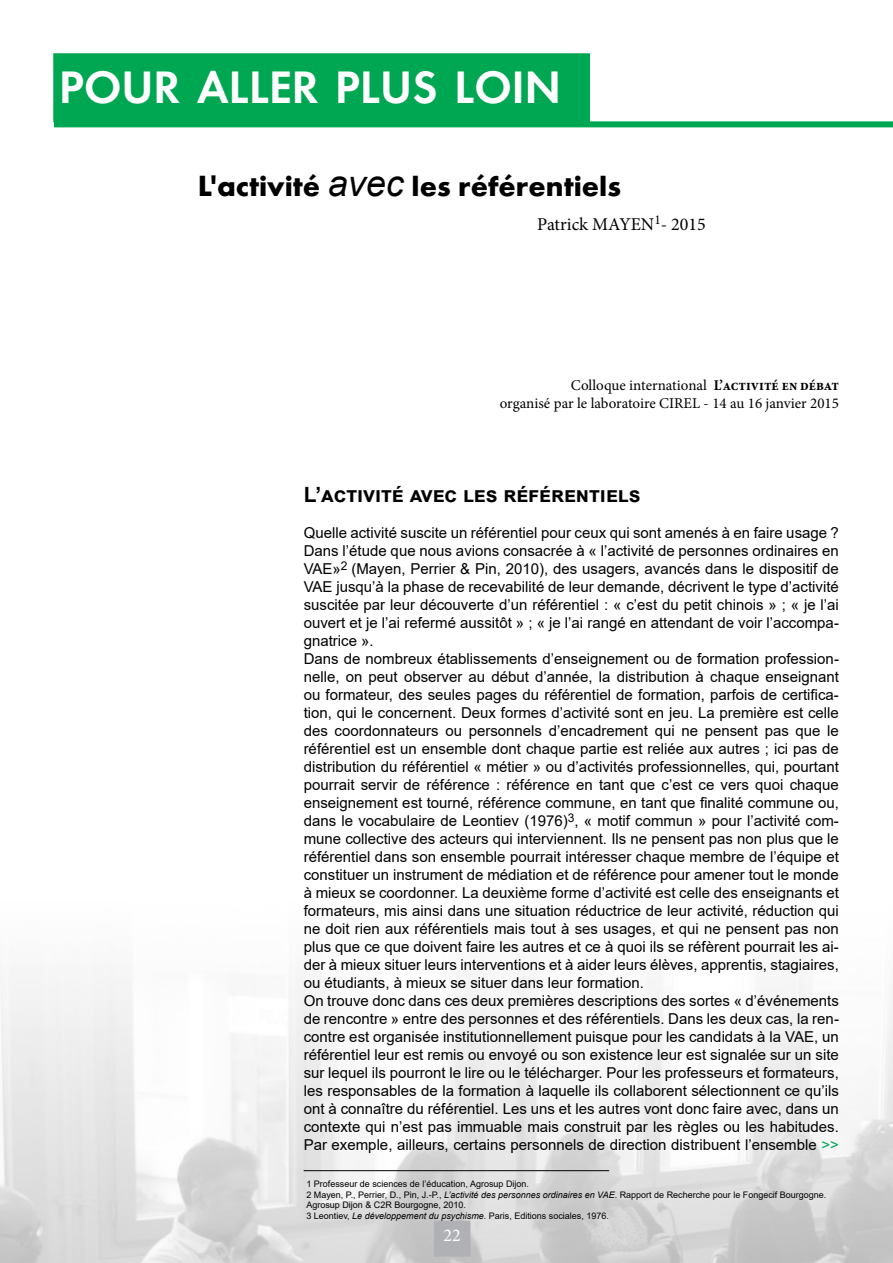
<style>
.page{position:relative;width:893px;height:1263px;background:#fff}
.page>*{position:absolute;margin:0;border:0;box-sizing:border-box;transform-origin:0 0}
.t1{font:42px "Canal Demi Romain";color:#fff}
.t2{font:27px "Canal Bold Romain";color:#000}
.t3{font:700 21px "Arial";color:#000}
.t4{font:18px "Minion Pro";color:#000}
.t5{font:18px "Minion Pro";color:#fff}
.t6{font:15px/18px "Arial";color:#000}
.t7{font:15px/18px "Minion Pro";color:#000;text-align:right}
.t8{font:9px/10.8px "Arial";color:#000}
.s1{font-family:"Arial";font-style:italic;font-size:36px}
.s2{font-weight:700;font-stretch:condensed}
.s3{color:#00a752}
.s4{font-style:italic}
</style>
<div class="page">
<div style="left:54px;top:121px;width:839px;height:6px;background:#00a752"></div>
<div style="left:54px;top:54px;width:535px;height:67px;background:#00a752"></div>
<div style="left:53px;top:53px;width:537px;height:69px;border:2px solid #00a752"></div>
<div style="left:434px;top:1221px;width:36px;height:35px;background:#afb1b4"></div>
<hr style="left:304px;top:1170px;width:305px;height:1px;background:#000">
<h1 class="t1" style="left:59px;top:59px;width:503px">POUR ALLER PLUS LOIN</h1>
<h2 class="t2" style="left:198px;top:168px;width:425px">L’activité <span class="s1">avec</span> les référentiels</h2>
<p class="t4" style="left:537px;top:212px;width:170px">Patrick MAYEN<sup>1</sup>- 2015</p>
<p class="t7" style="left:500px;top:376px;width:341px">Colloque international <span class="s2">L’activité en débat<br></span>organisé par le laboratoire CIREL - 14 au 16 janvier 2015</p>
<h3 class="t3" style="left:304px;top:480px;width:338px">L’activité avec les référentiels</h3>
<p class="t6" style="left:304px;top:524px;width:537px">Quelle activité suscite un référentiel pour ceux qui sont amenés à en faire usage ?<br>Dans l’étude que nous avions consacrée à « l’activité de personnes ordinaires en VAE»<sup>2</sup> (Mayen, Perrier &amp; Pin, 2010), des usagers, avancés dans le dispositif de VAE jusqu’à la phase de recevabilité de leur demande, décrivent le type d’activité suscitée par leur découverte d’un référentiel : « c’est du petit chinois » ; « je l’ai ouvert et je l’ai refermé aussitôt » ; « je l’ai rangé en attendant de voir l’accompa&shy;gnatrice ».<br>Dans de nombreux établissements d’enseignement ou de formation profession&shy;nelle, on peut observer au début d’année, la distribution à chaque enseignant ou formateur, des seules pages du référentiel de formation, parfois de certifica&shy;tion, qui le concernent. Deux formes d’activité sont en jeu. La première est celle des coordonnateurs ou personnels d’encadrement qui ne pensent pas que le référentiel est un ensemble dont chaque partie est reliée aux autres ; ici pas de distribution du référentiel « métier » ou d’activités professionnelles, qui, pourtant pourrait servir de référence : référence en tant que c’est ce vers quoi chaque enseignement est tourné, référence commune, en tant que finalité commune ou, dans le vocabulaire de Leontiev (1976)<sup>3</sup>, « motif commun » pour l’activité com&shy;mune collective des acteurs qui interviennent. Ils ne pensent pas non plus que le référentiel dans son ensemble pourrait intéresser chaque membre de l’équipe et constituer un instrument de médiation et de référence pour amener tout le monde à mieux se coordonner. La deuxième forme d’activité est celle des enseignants et formateurs, mis ainsi dans une situation réductrice de leur activité, réduction qui ne doit rien aux référentiels mais tout à ses usages, et qui ne pensent pas non plus que ce que doivent faire les autres et ce à quoi ils se réfèrent pourrait les ai&shy;der à mieux situer leurs interventions et à aider leurs élèves, apprentis, stagiaires, ou étudiants, à mieux se situer dans leur formation.<br>On trouve donc dans ces deux premières descriptions des sortes « d’événements de rencontre » entre des personnes et des référentiels. Dans les deux cas, la ren&shy;contre est organisée institutionnellement puisque pour les candidats à la VAE, un référentiel leur est remis ou envoyé ou son existence leur est signalée sur un site sur lequel ils pourront le lire ou le télécharger. Pour les professeurs et formateurs, les responsables de la formation à laquelle ils collaborent sélectionnent ce qu’ils ont à connaître du référentiel. Les uns et les autres vont donc faire avec, dans un contexte qui n’est pas immuable mais construit par les règles ou les habitudes.<br>Par exemple, ailleurs, certains personnels de direction distribuent l’ensemble <span class="s3">&gt;&gt;</span></p>
<p class="t8" style="left:306px;top:1178px;width:521px">1 Professeur de sciences de l’éducation, Agrosup Dijon.<br>2 Mayen, P., Perrier, D., Pin, J.-P., <span class="s4">L’activité des personnes ordinaires en VAE</span>. Rapport de Recherche pour le Fongecif Bourgogne.<br>Agrosup Dijon &amp; C2R Bourgogne, 2010.<br>3 Leontiev, <span class="s4">Le développement du psychisme</span>. Paris, Editions sociales, 1976.</p>
<p class="t5" style="left:443px;top:1223px;width:19px">22</p>
</div>
